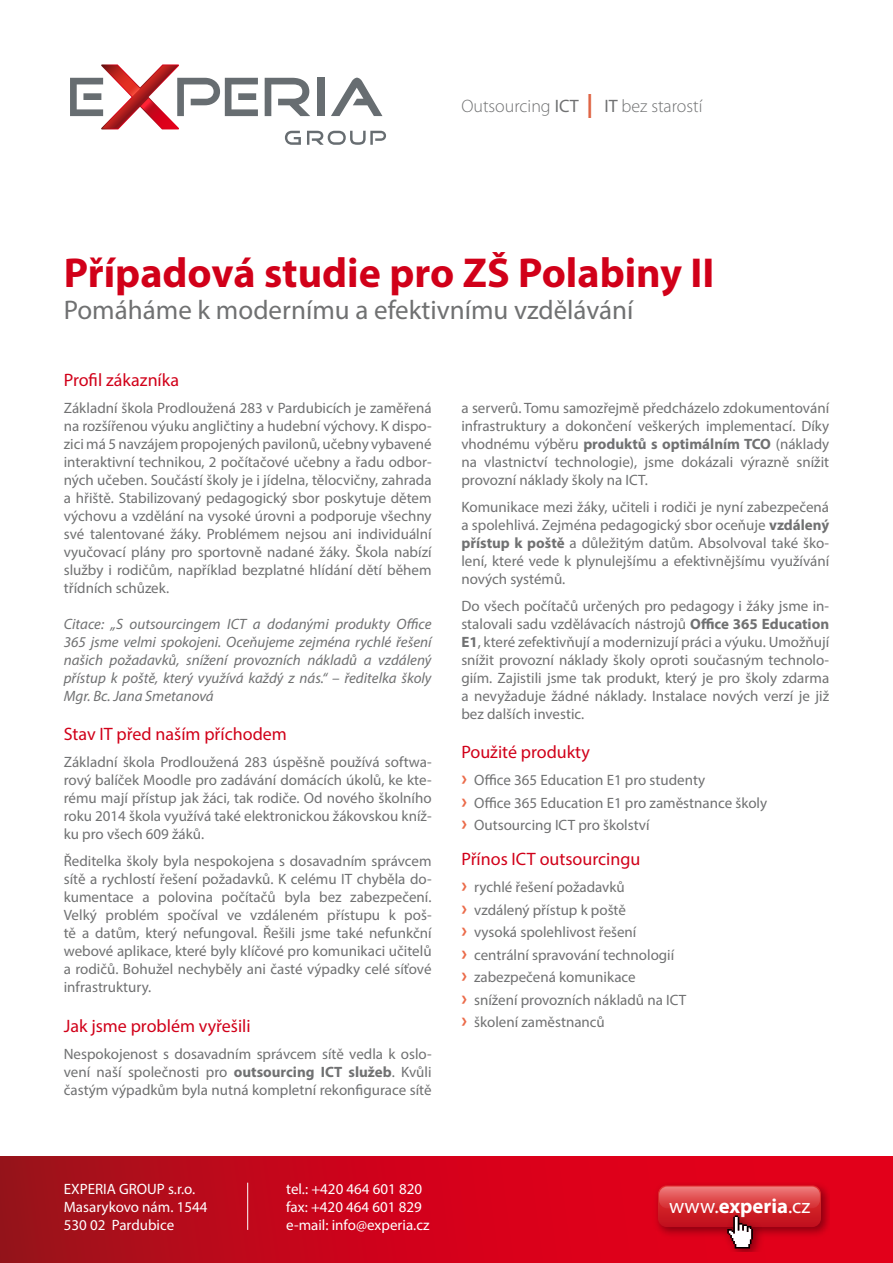
<style>
.page{position:relative;width:893px;height:1263px;background:#fff}
.page>*{position:absolute;margin:0;border:0;box-sizing:border-box;transform-origin:0 0}
.t1{font:700 42px "Myriad Pro";color:#d10019}
.t2{font:27px "Myriad Pro";color:#707172}
.t3{font:20.7px "Myriad Pro";color:#fff}
.t4{font:18px "Myriad Pro";color:#d10019}
.t5{font:300 18px "Myriad Pro";color:#707172}
.t6{font:15px/18px "Myriad Pro";color:#707172;text-align:justify}
.t7{font:italic 15px/18px "Myriad Pro";color:#707172;text-align:justify}
.t8{font:15px/18px "Myriad Pro";color:#fff}
.s1{font-weight:400}
.s2{font-weight:700;font-size:24px;color:#df6546}
.s3{font-weight:700}
.s4{font-weight:700;font-size:21px;color:#eb6b4a}
</style>
<div class="page">
<svg style="left:0;top:1157px;width:893px;height:106px;background:#c9051a"></svg>
<svg style="left:285px;top:131px;width:16px;height:14px"></svg>
<svg style="left:307px;top:131px;width:79px;height:14px"></svg>
<svg style="left:70px;top:64px;width:188px;height:65px"></svg>
<svg style="left:265px;top:78px;width:45px;height:38px"></svg>
<div style="left:317px;top:78px;width:8px;height:38px;background:#676d71"></div>
<svg style="left:331px;top:78px;width:51px;height:38px"></svg>
<hr style="left:247px;top:1183px;width:1px;height:47px;background:#fff">
<img style="left:650px;top:1182px;width:179px;height:59px">
<img style="left:719px;top:1248px;width:48px;height:3px">
<svg style="left:658px;top:1185px;width:163px;height:63px;background:#d12c36"></svg>
<p class="t5" style="left:461px;top:95px;width:243px">Outsourcing <span class="s1">ICT</span> <span class="s2">|</span> <span class="s1">IT</span> bez starostí</p>
<h1 class="t1" style="left:64px;top:245px;width:652px">Případová studie pro ZŠ Polabiny II</h1>
<h2 class="t2" style="left:64px;top:293px;width:571px">Pomáháme k modernímu a efektivnímu vzdělávání</h2>
<p class="t4" style="left:64px;top:368px;width:117px">Profil zákazníka</p>
<p class="t6" style="left:64px;top:398px;width:369px">Základní škola Prodloužená 283 v Pardubicích je zaměřená na rozšířenou výuku angličtiny a hudební výchovy. K dispo&shy;zici má 5 navzájem propojených pavilonů, učebny vybavené interaktivní technikou, 2 počítačové učebny a řadu odbor&shy;ných učeben. Součástí školy je i jídelna, tělocvičny, zahrada a hřiště. Stabilizovaný pedagogický sbor poskytuje dětem výchovu a vzdělání na vysoké úrovni a podporuje všechny své talentované žáky. Problémem nejsou ani individuální vyučovací plány pro sportovně nadané žáky. Škola nabízí služby i rodičům, například bezplatné hlídání dětí během třídních schůzek.</p>
<p class="t7" style="left:64px;top:614px;width:369px">Citace: „S outsourcingem ICT a dodanými produkty Office 365 jsme velmi spokojeni. Oceňujeme zejména rychlé řešení našich požadavků, snížení provozních nákladů a vzdálený přístup k poště, který využívá každý z nás.“ – ředitelka školy Mgr. Bc. Jana Smetanová</p>
<p class="t4" style="left:64px;top:723px;width:225px">Stav IT před naším příchodem</p>
<p class="t6" style="left:64px;top:753px;width:369px">Základní škola Prodloužená 283 úspěšně používá softwa&shy;rový balíček Moodle pro zadávání domácích úkolů, ke kte&shy;rému mají přístup jak žáci, tak rodiče. Od nového školního roku 2014 škola využívá také elektronickou žákovskou kníž&shy;ku pro všech 609 žáků.</p>
<p class="t6" style="left:64px;top:852px;width:369px">Ředitelka školy byla nespokojena s dosavadním správcem sítě a rychlostí řešení požadavků. K celému IT chyběla do&shy;kumentace a polovina počítačů byla bez zabezpečení.<br>Velký problém spočíval ve vzdáleném přístupu k poš&shy;tě a datům, který nefungoval. Řešili jsme také nefunkční webové aplikace, které byly klíčové pro komunikaci učitelů a rodičů. Bohužel nechyběly ani časté výpadky celé síťové infrastruktury.</p>
<p class="t4" style="left:64px;top:1015px;width:188px">Jak jsme problém vyřešili</p>
<p class="t6" style="left:64px;top:1045px;width:369px">Nespokojenost s dosavadním správcem sítě vedla k oslo&shy;vení naší společnosti pro <span class="s3">outsourcing ICT služeb</span>. Kvůli častým výpadkům byla nutná kompletní rekonfigurace sítě</p>
<p class="t6" style="left:461px;top:398px;width:369px">a serverů. Tomu samozřejmě předcházelo zdokumentování infrastruktury a dokončení veškerých implementací. Díky vhodnému výběru <span class="s3">produktů s optimálním TCO</span> (náklady na vlastnictví technologie), jsme dokázali výrazně snížit provozní náklady školy na ICT.</p>
<p class="t6" style="left:461px;top:497px;width:369px">Komunikace mezi žáky, učiteli i rodiči je nyní zabezpečená a spolehlivá. Zejména pedagogický sbor oceňuje <span class="s3">vzdálený přístup k poště</span> a důležitým datům. Absolvoval také ško&shy;lení, které vede k plynulejšímu a efektivnějšímu využívání nových systémů.</p>
<p class="t6" style="left:461px;top:596px;width:369px">Do všech počítačů určených pro pedagogy i žáky jsme in&shy;stalovali sadu vzdělávacích nástrojů <span class="s3">Office 365 Education E1</span>, které zefektivňují a modernizují práci a výuku. Umožňují snížit provozní náklady školy oproti současným technolo&shy;giím. Zajistili jsme tak produkt, který je pro školy zdarma a nevyžaduje žádné náklady. Instalace nových verzí je již bez dalších investic.</p>
<p class="t4" style="left:461px;top:741px;width:130px">Použité produkty</p>
<p class="t6" style="left:461px;top:769px;width:307px;line-height:22.5px;text-align:left"><span class="s4">›</span> Office 365 Education E1 pro studenty<br><span class="s4">›</span> Office 365 Education E1 pro zaměstnance školy <span class="s4">›</span> Outsourcing ICT pro školství</p>
<p class="t4" style="left:461px;top:848px;width:180px">Přínos ICT outsourcingu</p>
<p class="t6" style="left:461px;top:876px;width:226px;line-height:22.5px;text-align:left"><span class="s4">›</span> rychlé řešení požadavků<br><span class="s4">›</span> vzdálený přístup k poště<br><span class="s4">›</span> vysoká spolehlivost řešení<br><span class="s4">›</span> centrální spravování technologií<br><span class="s4">›</span> zabezpečená komunikace<br><span class="s4">›</span> snížení provozních nákladů na ICT <span class="s4">›</span> školení zaměstnanců</p>
<p class="t8" style="left:64px;top:1180px;width:145px">EXPERIA GROUP s.r.o.<br>Masarykovo nám. 1544<br>530 02 Pardubice</p>
<p class="t8" style="left:286px;top:1179px;width:145px">tel.: +420 464 601 820 fax: +420 464 601 829 e-mail: info@experia.cz</p>
<h3 class="t3" style="left:669px;top:1193px;width:143px">www.<span class="s3">experia</span>.cz</h3>
</div>
